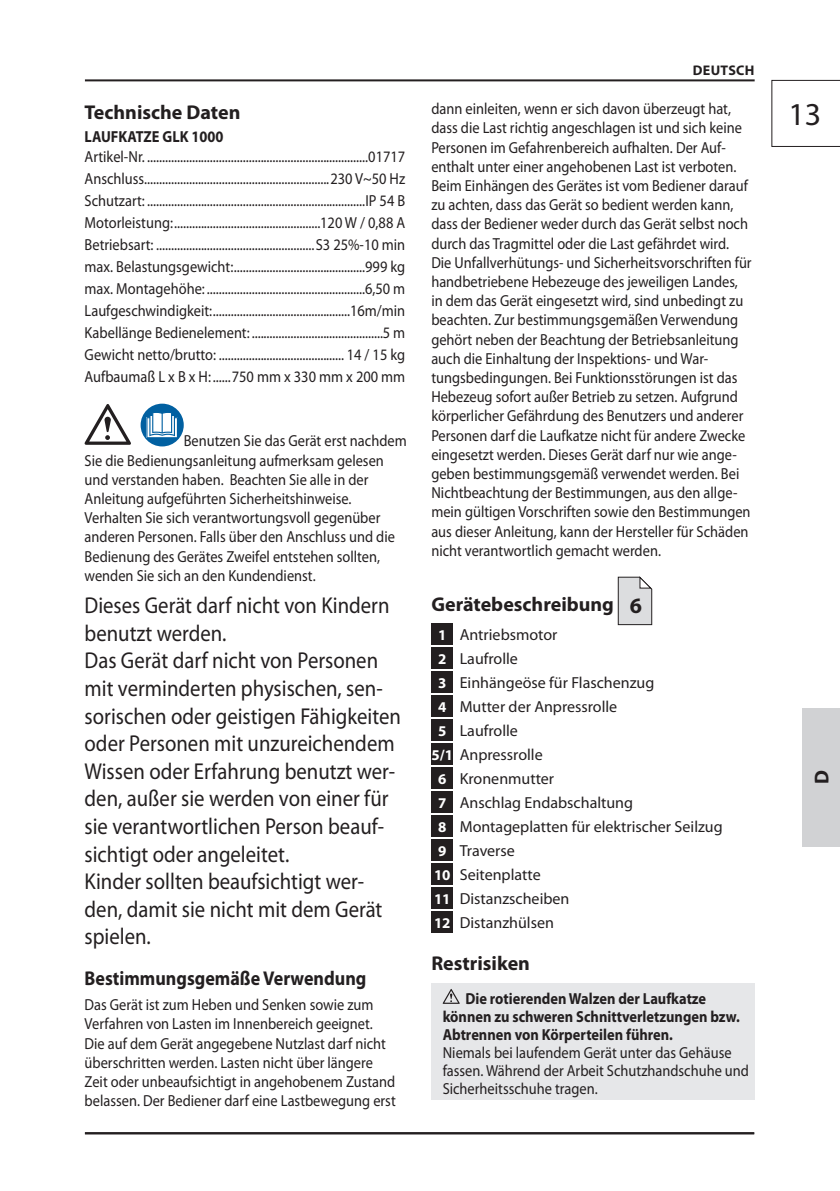
<style>
.page{position:relative;width:840px;height:1191px;background:#fff}
.page>*{position:absolute;margin:0;border:0;box-sizing:border-box;transform-origin:0 0}
.t1{font:32px "Myriad Pro";color:#231f20}
.t2{font:23px/27.6px "Myriad Pro";color:#231f20;scale:.9 1}
.t3{font:700 20px "Myriad Pro";color:#231f20}
.t4{font:700 20px "Myriad Pro";color:#231f20;scale:.9 1}
.t5{font:16px/19.2px "Myriad Pro";color:#231f20;scale:.9 1}
.t6{font:16px "Myriad Pro";color:#231f20}
.t7{font:700 16px/18px "Myriad Pro";color:#231f20;scale:.9 1}
.t8{font:700 14px "Myriad Pro";letter-spacing:.02em;color:#231f20}
.s1{font-size:22px}
.s2{font-weight:700;font-size:15px;color:#fff}
</style>
<div class="page">
<hr style="left:85px;top:1132px;width:668px;height:2px;background:#231f20">
<hr style="left:85px;top:79px;width:669px;height:2px;background:#231f20">
<svg style="left:771px;top:79px;width:68px;height:68px"></svg>
<hr style="left:839px;top:708px;width:1px;height:138px;background:#d1d2d4">
<div style="left:801px;top:708px;width:38px;height:138px;background:#d1d2d4"></div>
<div style="left:140px;top:404px;width:44px;height:42px;background:#0160a1;border-radius:50%"></div>
<svg style="left:146px;top:413px;width:32px;height:25px"></svg>
<svg style="left:84px;top:404px;width:47px;height:41px"></svg>
<svg style="left:617px;top:576px;width:35px;height:49px"></svg>
<div style="left:431px;top:623px;width:22px;height:21px;background:#231f20"></div>
<div style="left:431px;top:647px;width:22px;height:21px;background:#231f20"></div>
<div style="left:431px;top:671px;width:22px;height:21px;background:#231f20"></div>
<div style="left:431px;top:695px;width:22px;height:21px;background:#231f20"></div>
<div style="left:431px;top:719px;width:22px;height:21px;background:#231f20"></div>
<div style="left:431px;top:743px;width:22px;height:21px;background:#231f20"></div>
<div style="left:431px;top:767px;width:22px;height:21px;background:#231f20"></div>
<div style="left:431px;top:791px;width:22px;height:21px;background:#231f20"></div>
<div style="left:431px;top:815px;width:22px;height:21px;background:#231f20"></div>
<div style="left:431px;top:839px;width:22px;height:21px;background:#231f20"></div>
<div style="left:431px;top:863px;width:22px;height:21px;background:#231f20"></div>
<div style="left:431px;top:887px;width:22px;height:21px;background:#231f20"></div>
<div style="left:431px;top:911px;width:22px;height:21px;background:#231f20"></div>
<div style="left:431px;top:983px;width:323px;height:116px;background:#e6e7e9"></div>
<svg style="left:443px;top:989px;width:16px;height:14px"></svg>
<p class="t3" style="left:85px;top:99px;width:157px">Technische Daten</p>
<p class="t7" style="left:85px;top:127px;width:156px">LAUFKATZE GLK 1000</p>
<p class="t5" style="left:85px;top:146px;width:357px;line-height:22px;text-align:justify">Artikel-Nr. ..........................................................................01717<br>Anschluss..............................................................230 V~50 Hz Schutzart: .........................................................................IP 54 B Motorleistung:.................................................120 W / 0,88 A Betriebsart: .....................................................S3 25%-10 min max. Belastungsgewicht:............................................999 kg max. Montagehöhe: .....................................................6,50 m Laufgeschwindigkeit:..............................................16m/min Kabellänge Bedienelement: ............................................5 m Gewicht netto/brutto: .......................................... 14 / 15 kg Aufbaumaß L x B x H: ......750 mm x 330 mm x 200 mm</p>
<p class="t5" style="left:85px;top:431px;width:359px;text-indent:99px">Benutzen Sie das Gerät erst nachdem Sie die Bedienungsanleitung aufmerksam gelesen und verstanden haben. Beachten Sie alle in der Anleitung aufgeführten Sicherheitshinweise.<br>Verhalten Sie sich verantwortungsvoll gegenüber anderen Personen. Falls über den Anschluss und die Bedienung des Gerätes Zweifel entstehen sollten, wenden Sie sich an den Kundendienst.</p>
<p class="t2" style="left:85px;top:591px;width:353px">Dieses Gerät darf nicht von Kindern benutzt werden.<br>Das Gerät darf nicht von Personen mit verminderten physischen, sen&shy;sorischen oder geistigen Fähigkeiten oder Personen mit unzureichendem<br>Wissen oder Erfahrung benutzt wer&shy;den, außer sie werden von einer für sie verantwortlichen Person beauf&shy;sichtigt oder angeleitet.<br>Kinder sollten beaufsichtigt wer&shy;den, damit sie nicht mit dem Gerät spielen.</p>
<p class="t4" style="left:85px;top:965px;width:314px">Bestimmungsgemäße Verwendung</p>
<p class="t5" style="left:85px;top:995px;width:347px">Das Gerät ist zum Heben und Senken sowie zum Verfahren von Lasten im Innenbereich geeignet.<br>Die auf dem Gerät angegebene Nutzlast darf nicht überschritten werden. Lasten nicht über längere Zeit oder unbeaufsichtigt in angehobenem Zustand belassen. Der Bediener darf eine Lastbewegung erst</p>
<p class="t8" style="left:692px;top:61px;width:63px">DEUTSCH</p>
<p class="t5" style="left:431px;top:99px;width:357px">dann einleiten, wenn er sich davon überzeugt hat, dass die Last richtig angeschlagen ist und sich keine Personen im Gefahrenbereich aufhalten. Der Auf&shy;enthalt unter einer angehobenen Last ist verboten.<br>Beim Einhängen des Gerätes ist vom Bediener darauf zu achten, dass das Gerät so bedient werden kann, dass der Bediener weder durch das Gerät selbst noch durch das Tragmittel oder die Last gefährdet wird.<br>Die Unfallverhütungs- und Sicherheitsvorschriften für handbetriebene Hebezeuge des jeweiligen Landes, in dem das Gerät eingesetzt wird, sind unbedingt zu beachten. Zur bestimmungsgemäßen Verwendung gehört neben der Beachtung der Betriebsanleitung auch die Einhaltung der Inspektions- und War&shy;tungsbedingungen. Bei Funktionsstörungen ist das Hebezeug sofort außer Betrieb zu setzen. Aufgrund körperlicher Gefährdung des Benutzers und anderer Personen darf die Laufkatze nicht für andere Zwecke eingesetzt werden. Dieses Gerät darf nur wie ange&shy;geben bestimmungsgemäß verwendet werden. Bei Nichtbeachtung der Bestimmungen, aus den allge&shy;mein gültigen Vorschriften sowie den Bestimmungen aus dieser Anleitung, kann der Hersteller für Schäden nicht verantwortlich gemacht werden.</p>
<p class="t3" style="left:431px;top:591px;width:212px">Gerätebeschreibung <span class="s1">6</span></p>
<p class="t6" style="left:438px;top:625px;width:121px"><span class="s2">1</span> Antriebsmotor</p>
<p class="t6" style="left:438px;top:649px;width:81px"><span class="s2">2</span> Laufrolle</p>
<p class="t6" style="left:438px;top:673px;width:217px"><span class="s2">3</span> Einhängeöse für Flaschenzug</p>
<p class="t6" style="left:438px;top:697px;width:180px"><span class="s2">4</span> Mutter der Anpressrolle</p>
<p class="t6" style="left:438px;top:721px;width:81px"><span class="s2">5</span> Laufrolle</p>
<p class="t6" style="left:431px;top:745px;width:113px"><span class="s2">5/1</span> Anpressrolle</p>
<p class="t6" style="left:438px;top:769px;width:117px"><span class="s2">6</span> Kronenmutter</p>
<p class="t6" style="left:438px;top:793px;width:196px"><span class="s2">7</span> Anschlag Endabschaltung</p>
<p class="t6" style="left:438px;top:817px;width:286px"><span class="s2">8</span> Montageplatten für elektrischer Seilzug</p>
<p class="t6" style="left:438px;top:841px;width:78px"><span class="s2">9</span> Traverse</p>
<p class="t6" style="left:434px;top:865px;width:108px"><span class="s2">10</span> Seitenplatte</p>
<p class="t6" style="left:434px;top:889px;width:137px"><span class="s2">11</span> Distanzscheiben</p>
<p class="t6" style="left:434px;top:913px;width:121px"><span class="s2">12</span> Distanzhülsen</p>
<p class="t3" style="left:431px;top:949px;width:100px">Restrisiken</p>
<p class="t7" style="left:442px;top:989px;width:331px;text-indent:23px">Die rotierenden Walzen der Laufkatze können zu schweren Schnittverletzungen bzw.<br>Abtrennen von Körperteilen führen.</p>
<p class="t5" style="left:442px;top:1043px;width:342px;line-height:18px">Niemals bei laufendem Gerät unter das Gehäuse fassen. Während der Arbeit Schutzhandschuhe und<br>Sicherheitsschuhe tragen.</p>
<h1 class="t1" style="left:788px;top:95px;width:34px">13</h1>
<p class="t3" style="left:808px;top:784px;width:15px;rotate:-90deg">D</p>
</div>
